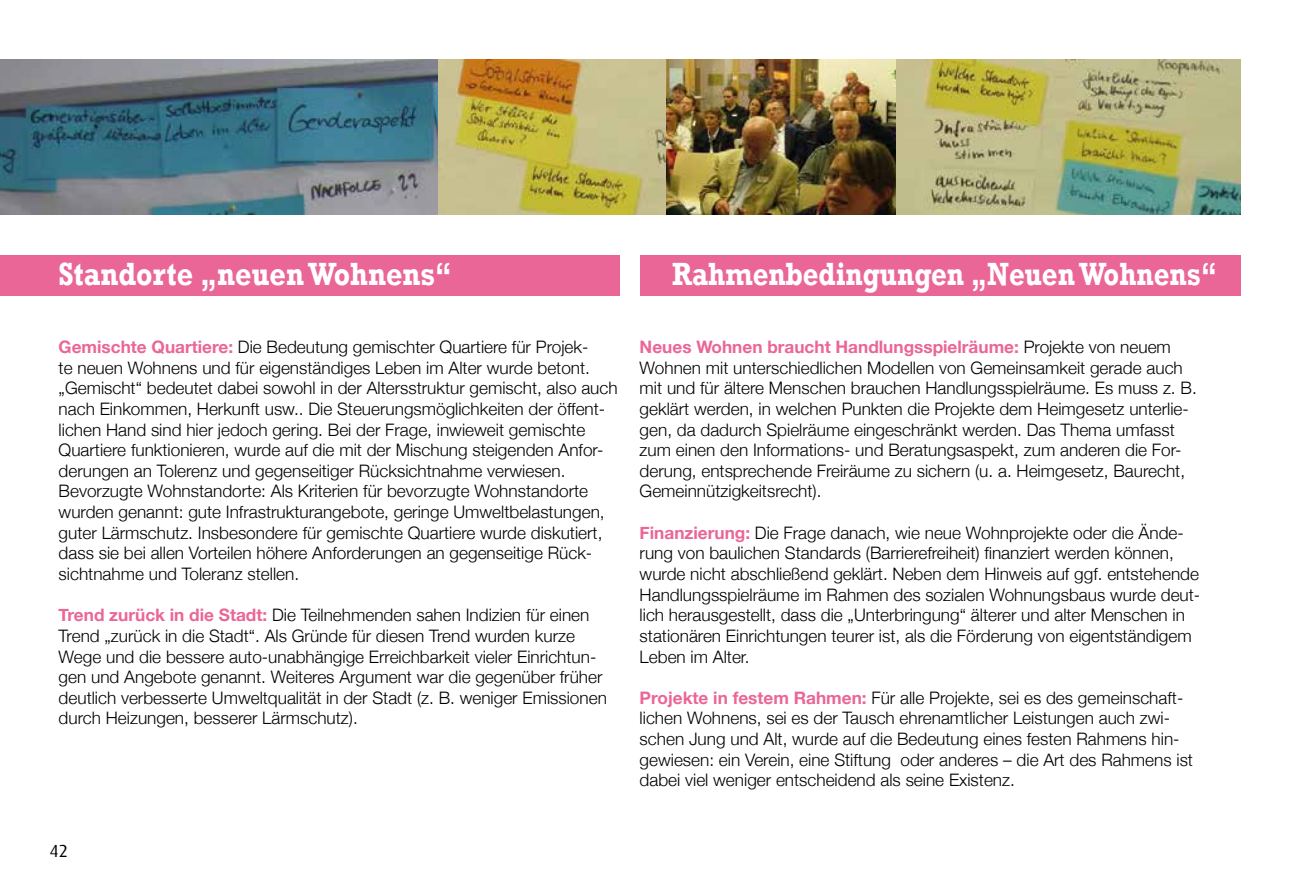
<style>
.page{position:relative;width:1290px;height:893px;background:#fff}
.page>*{position:absolute;margin:0;border:0;box-sizing:border-box;transform-origin:0 0}
.t1{font:700 32.9px "Rockwell";color:#fff;scale:.83 1}
.t2{font:700 32.9px "Rockwell";color:#fff;scale:.87 1}
.t3{font:17.5px "Dax";color:#000}
.t4{font:300 17.15px/20.7px "Helvetica Neue";color:#000}
.s1{font-weight:700;color:#ea6696}
</style>
<div class="page">
<img style="left:0;top:60px;width:438px;height:154px">
<img style="left:666px;top:60px;width:230px;height:154px">
<div style="left:26px;top:255px;width:593px;height:41px;background:#ea6696"></div>
<div style="left:640px;top:255px;width:600px;height:41px;background:#ea6696"></div>
<img style="left:438px;top:60px;width:228px;height:154px">
<img style="left:896px;top:60px;width:344px;height:154px">
<div style="left:0;top:255px;width:30px;height:41px;background:#ea6696"></div>
<h1 class="t2" style="left:59px;top:254px;width:454px">Standorte „neuen Wohnens“</h1>
<p class="t4" style="left:59px;top:336px;width:560px"><span class="s1">Gemischte Quartiere:</span> Die Bedeutung gemischter Quartiere für Projek-<br>te neuen Wohnens und für eigenständiges Leben im Alter wurde betont. „Gemischt“ bedeutet dabei sowohl in der Altersstruktur gemischt, also auch nach Einkommen, Herkunft usw.. Die Steuerungsmöglichkeiten der öffent&shy;lichen Hand sind hier jedoch gering. Bei der Frage, inwieweit gemischte Quartiere funktionieren, wurde auf die mit der Mischung steigenden Anfor&shy;derungen an Tolerenz und gegenseitiger Rücksichtnahme verwiesen.<br>Bevorzugte Wohnstandorte: Als Kriterien für bevorzugte Wohnstandorte wurden genannt: gute Infrastrukturangebote, geringe Umweltbelastungen, guter Lärmschutz. Insbesondere für gemischte Quartiere wurde diskutiert, dass sie bei allen Vorteilen höhere Anforderungen an gegenseitige Rück&shy;sichtnahme und Toleranz stellen.</p>
<p class="t4" style="left:59px;top:604px;width:550px"><span class="s1">Trend zurück in die Stadt:</span> Die Teilnehmenden sahen Indizien für einen Trend „zurück in die Stadt“. Als Gründe für diesen Trend wurden kurze Wege und die bessere auto-unabhängige Erreichbarkeit vieler Einrichtun&shy;gen und Angebote genannt. Weiteres Argument war die gegenüber früher deutlich verbesserte Umweltqualität in der Stadt (z. B. weniger Emissionen durch Heizungen, besserer Lärmschutz).</p>
<p class="t3" style="left:50px;top:841px;width:20px">42</p>
<h1 class="t1" style="left:672px;top:254px;width:658px">Rahmenbedingungen „Neuen Wohnens“</h1>
<p class="t4" style="left:640px;top:336px;width:559px"><span class="s1">Neues Wohnen braucht Handlungsspielräume:</span> Projekte von neuem Wohnen mit unterschiedlichen Modellen von Gemeinsamkeit gerade auch mit und für ältere Menschen brauchen Handlungsspielräume. Es muss z. B. geklärt werden, in welchen Punkten die Projekte dem Heimgesetz unterlie&shy;gen, da dadurch Spielräume eingeschränkt werden. Das Thema umfasst zum einen den Informations- und Beratungsaspekt, zum anderen die For&shy;derung, entsprechende Freiräume zu sichern (u. a. Heimgesetz, Baurecht, Gemeinnützigkeitsrecht).</p>
<p class="t4" style="left:640px;top:521px;width:562px"><span class="s1">Finanzierung:</span> Die Frage danach, wie neue Wohnprojekte oder die Ände&shy;rung von baulichen Standards (Barrierefreiheit) finanziert werden können, wurde nicht abschließend geklärt. Neben dem Hinweis auf ggf. entstehende Handlungsspielräume im Rahmen des sozialen Wohnungsbaus wurde deut&shy;lich herausgestellt, dass die „Unterbringung“ älterer und alter Menschen in stationären Einrichtungen teurer ist, als die Förderung von eigentständigem Leben im Alter.</p>
<p class="t4" style="left:640px;top:686px;width:555px"><span class="s1">Projekte in festem Rahmen:</span> Für alle Projekte, sei es des gemeinschaft&shy;lichen Wohnens, sei es der Tausch ehrenamtlicher Leistungen auch zwi&shy;schen Jung und Alt, wurde auf die Bedeutung eines festen Rahmens hin&shy;gewiesen: ein Verein, eine Stiftung oder anderes – die Art des Rahmens ist dabei viel weniger entscheidend als seine Existenz.</p>
</div>
